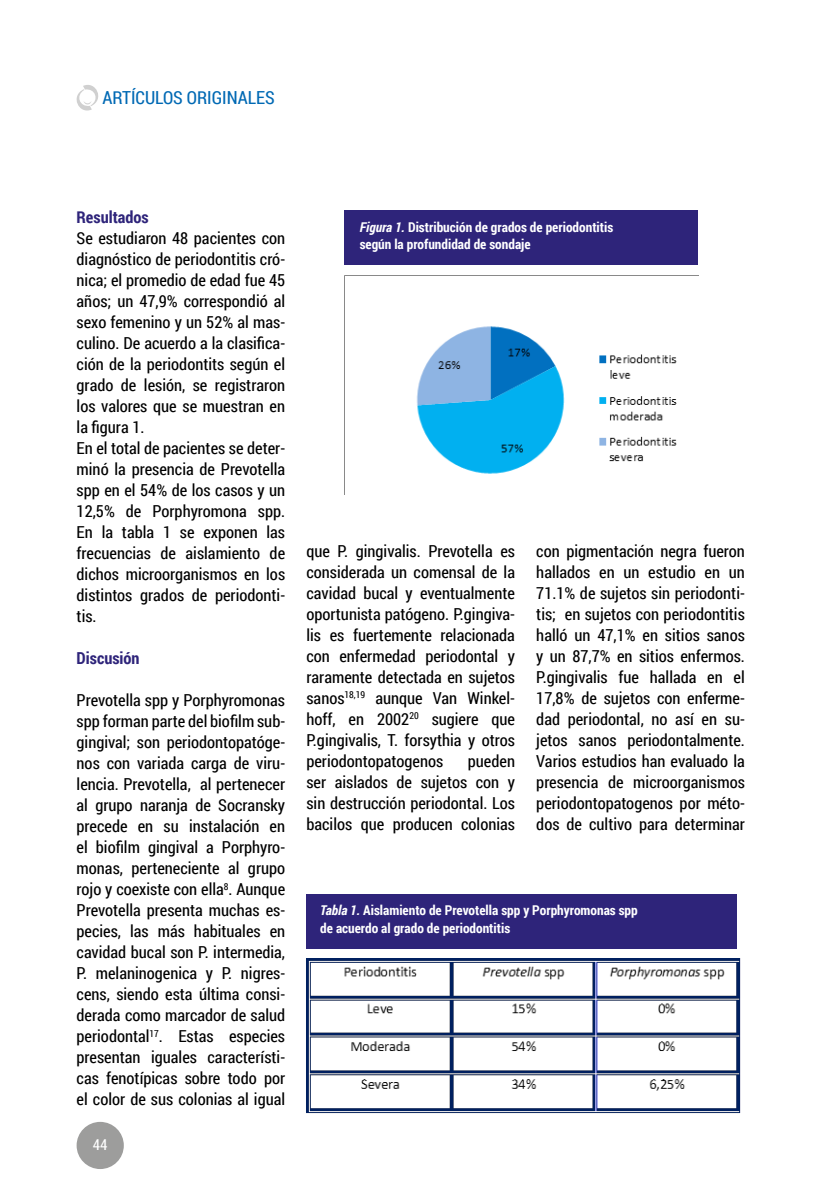
<style>
.page{position:relative;width:830px;height:1191px;background:#fff}
.page>*{position:absolute;margin:0;border:0;box-sizing:border-box;transform-origin:0 0}
.t1{font:18px "Roboto Condensed";color:#0069b4}
.t2{font:16.5px/21px "Roboto Condensed";color:#000;text-align:justify}
.t3{font:700 16.5px "Roboto Condensed";color:#2e247a}
.t4{font:15px "Roboto Condensed";color:#fff}
.t5{font:700 13.5px/16.5px "Roboto Condensed";color:#fff}
.s1{font-style:italic}
</style>
<div class="page">
<div style="left:77px;top:1121px;width:47px;height:48px;background:#9d9d9c;border-radius:50%"></div>
<svg style="left:76px;top:85px;width:23px;height:26px"></svg>
<img style="left:344px;top:275px;width:353px;height:219px">
<img style="left:306px;top:958px;width:435px;height:156px">
<div style="left:344px;top:210px;width:353px;height:55px;background:#2e247a"></div>
<div style="left:306px;top:894px;width:431px;height:54px;background:#2e247a"></div>
<p class="t1" style="left:102px;top:85px;width:174px">ARTÍCULOS ORIGINALES</p>
<p class="t3" style="left:77px;top:205px;width:74px">Resultados</p>
<p class="t2" style="left:77px;top:227px;width:210px;text-align:left">Se estudiaron 48 pacientes con diagnóstico de periodontitis cró&shy;nica; el promedio de edad fue 45 años; un 47,9% correspondió al sexo femenino y un 52% al mas&shy;culino. De acuerdo a la clasifica&shy;ción de la periodontits según el grado de lesión, se registraron los valores que se muestran en la figura 1.<br>En el total de pacientes se deter&shy;minó la presencia de Prevotella spp en el 54% de los casos y un<br>12,5% de Porphyromona spp.<br>En la tabla 1 se exponen las frecuencias de aislamiento de dichos microorganismos en los distintos grados de periodonti&shy;tis.</p>
<p class="t3" style="left:77px;top:646px;width:64px">Discusión</p>
<p class="t2" style="left:77px;top:689px;width:210px">Prevotella spp y Porphyromonas spp forman parte del biofilm sub&shy;gingival; son periodontopatóge&shy;nos con variada carga de viru&shy;lencia. Prevotella, al pertenecer al grupo naranja de Socransky precede en su instalación en el biofilm gingival a Porphyro&shy;monas, perteneciente al grupo rojo y coexiste con ella<sup>8</sup>. Aunque Prevotella presenta muchas es&shy;pecies, las más habituales en cavidad bucal son P. intermedia, P. melaninogenica y P. nigres&shy;cens, siendo esta última consi&shy;derada como marcador de salud periodontal<sup>17</sup>. Estas especies presentan iguales característi&shy;cas fenotípicas sobre todo por el color de sus colonias al igual</p>
<p class="t4" style="left:93px;top:1134px;width:16px">44</p>
<p class="t5" style="left:359px;top:219px;width:255px"><span class="s1">Figura 1.</span> Distribución de grados de periodontitis según la profundidad de sondaje</p>
<p class="t2" style="left:306px;top:540px;width:210px">que P. gingivalis. Prevotella es considerada un comensal de la cavidad bucal y eventualmente oportunista patógeno. P.gingiva&shy;lis es fuertemente relacionada con enfermedad periodontal y raramente detectada en sujetos sanos<sup>18,19</sup> aunque Van Winkel&shy;hoff, en 2002<sup>20</sup> sugiere que P.gingivalis, T. forsythia y otros periodontopatogenos</p>
<p class="t2" style="left:306px;top:750px;width:210px;text-indent:161px">pueden ser aislados de sujetos con y sin destrucción periodontal. Los bacilos que producen colonias</p>
<p class="t2" style="left:536px;top:540px;width:210px">con pigmentación negra fueron hallados en un estudio en un 71.1% de sujetos sin periodonti&shy;tis; en sujetos con periodontitis halló un 47,1% en sitios sanos y un 87,7% en sitios enfermos.<br>P.gingivalis fue hallada en el 17,8% de sujetos con enferme&shy;dad periodontal, no así en su&shy;jetos sanos periodontalmente.<br>Varios estudios han evaluado la presencia de microorganismos periodontopatogenos por méto&shy;dos de cultivo para determinar</p>
<p class="t5" style="left:320px;top:900px;width:319px;line-height:18px"><span class="s1">Tabla 1.</span> Aislamiento de Prevotella spp y Porphyromonas spp de acuerdo al grado de periodontitis</p>
</div>
